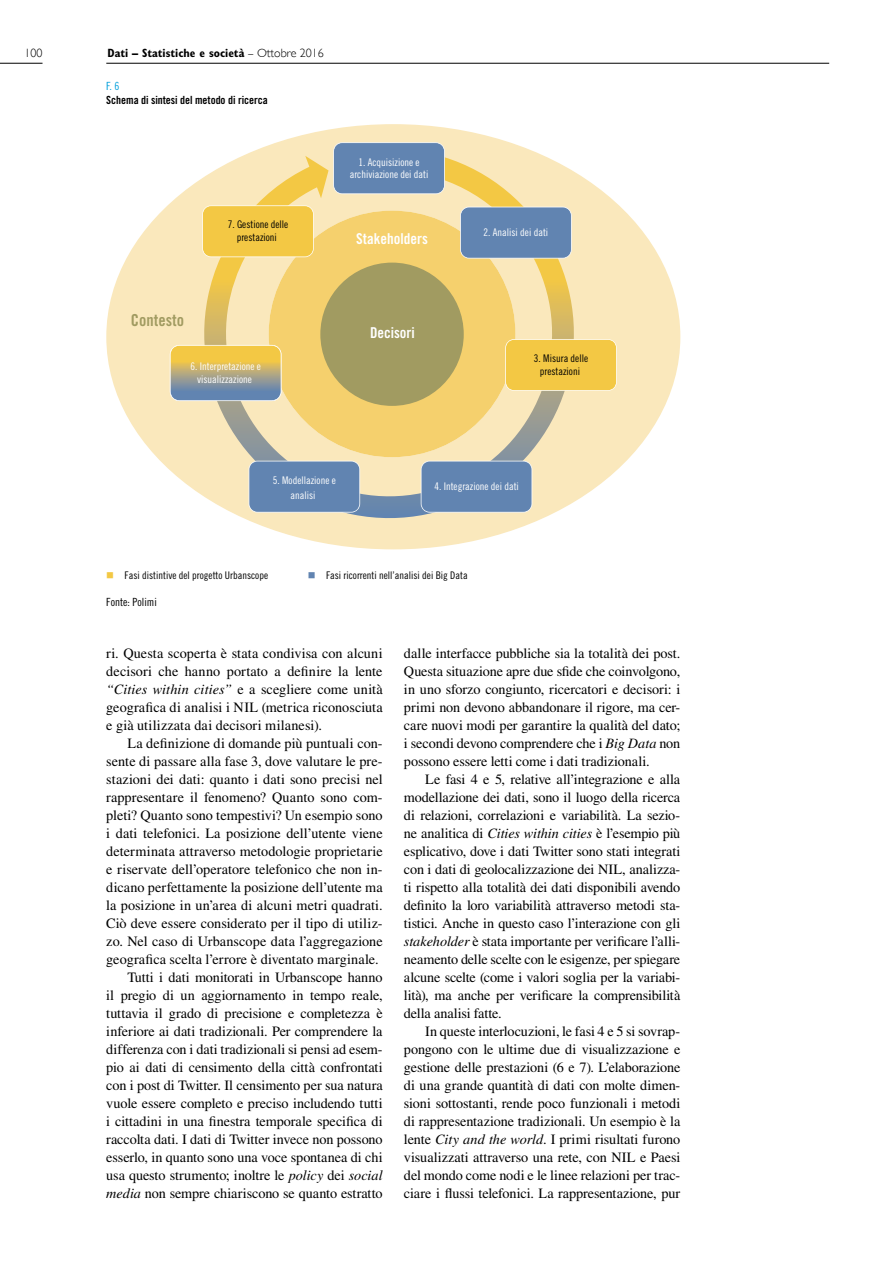
<style>
.page{position:relative;width:893px;height:1263px;background:#fff}
.page>*{position:absolute;margin:0;border:0;box-sizing:border-box;transform-origin:0 0}
.t1{font:16.5px "Trade Gothic LT Std Bd Cn 20";color:#a19b61}
.t2{font:15px "Trade Gothic LT Std Bd Cn 20";color:#fff}
.t3{font:14.25px/18px "Times LT Std";color:#000;text-align:justify}
.t4{font:700 condensed 12px "Gill Sans MT Std";color:#000}
.t5{font:300 12px "Gill Sans";color:#000}
.t6{font:11.25px "Trade Gothic LT Std Bd Cn 20";color:#000}
.t7{font:11.25px "Trade Gothic LT Std Cn 18";color:#000}
.t8{font:11.25px "Trade Gothic LT Std Cn 18";color:#009fdb}
.t9{font:10.5px/12.6px "Trade Gothic LT Std Cn 18";color:#fff;text-align:center}
.t10{font:10.5px/12.6px "Trade Gothic LT Std Cn 18";color:#000;text-align:center}
.s1{font-family:"Gill Sans";font-weight:300;font-stretch:normal}
.s2{font-style:italic}
</style>
<div class="page">
<hr style="left:106px;top:63px;width:723px;height:1px;background:#000">
<hr style="left:0;top:63px;width:43px;height:1px;background:#000">
<svg style="left:106px;top:124px;width:574px;height:425px"></svg>
<svg style="left:188px;top:152px;width:402px;height:382px;background:#e6d296"></svg>
<svg style="left:333px;top:142px;width:112px;height:52px;background:#698ab3"></svg>
<div style="left:460px;top:207px;width:112px;height:51px;background:#6184b1"></div>
<div style="left:505px;top:339px;width:112px;height:52px;background:#f3c844"></div>
<svg style="left:421px;top:461px;width:111px;height:52px;background:#6889b3"></svg>
<svg style="left:249px;top:461px;width:111px;height:52px;background:#6889b3"></svg>
<svg style="left:170px;top:345px;width:111px;height:56px;background:#b5ac7e"></svg>
<svg style="left:202px;top:205px;width:112px;height:52px;background:#f3ca4c"></svg>
<p class="t5" style="left:25px;top:46px;width:19px">100</p>
<p class="t4" style="left:108px;top:46px;width:218px">Dati – Statistiche e società <span class="s1">– Ottobre 2016</span></p>
<p class="t8" style="left:106px;top:79px;width:15px">F. 6</p>
<p class="t6" style="left:106px;top:93px;width:163px">Schema di sintesi del metodo di ricerca</p>
<p class="t1" style="left:131px;top:310px;width:55px">Contesto</p>
<p class="t10" style="left:228px;top:218px;width:62px">7. Gestione delle prestazioni</p>
<p class="t9" style="left:190px;top:360px;width:72px">6. Interpretazione e visualizzazione</p>
<p class="t9" style="left:350px;top:156px;width:80px">1. Acquisizione e archiviazione dei dati</p>
<p class="t2" style="left:356px;top:229px;width:73px">Stakeholders</p>
<p class="t2" style="left:370px;top:324px;width:46px">Decisori</p>
<p class="t9" style="left:484px;top:226px;width:66px">2. Analisi dei dati</p>
<p class="t10" style="left:534px;top:352px;width:56px">3. Misura delle prestazioni</p>
<p class="t9" style="left:273px;top:473px;width:64px;line-height:14.5px">5. Modellazione e analisi</p>
<p class="t9" style="left:434px;top:480px;width:86px">4. Integrazione dei dati</p>
<p class="t10" style="left:125px;top:569px;width:145px">Fasi distintive del progetto Urbanscope</p>
<p class="t10" style="left:326px;top:569px;width:143px">Fasi ricorrenti nell’analisi dei Big Data</p>
<p class="t7" style="left:106px;top:595px;width:52px">Fonte: Polimi</p>
<p class="t3" style="left:106px;top:644px;width:278px">ri. Questa scoperta è stata condivisa con alcuni decisori che hanno portato a definire la lente <span class="s2">“Cities within cities”</span> e a scegliere come unità geografica di analisi i NIL (metrica riconosciuta e già utilizzata dai decisori milanesi).</p>
<p class="t3" style="left:106px;top:734px;width:278px;text-align:right">La definizione di domande più puntuali con&shy;sente di passare alla fase 3, dove valutare le pre&shy;stazioni dei dati: quanto i dati sono precisi nel rappresentare il fenomeno? Quanto sono com&shy;pleti? Quanto sono tempestivi? Un esempio sono i dati telefonici. La posizione dell’utente viene determinata attraverso metodologie proprietarie e riservate dell’operatore telefonico che non in&shy;dicano perfettamente la posizione dell’utente ma la posizione in un’area di alcuni metri quadrati.<br>Ciò deve essere considerato per il tipo di utiliz&shy;zo. Nel caso di Urbanscope data l’aggregazione geografica scelta l’errore è diventato marginale.<br>Tutti i dati monitorati in Urbanscope hanno<br>il pregio di un aggiornamento in tempo reale, tuttavia il grado di precisione e completezza è inferiore ai dati tradizionali. Per comprendere la differenza con i dati tradizionali si pensi ad esem&shy;pio ai dati di censimento della città confrontati con i post di Twitter. Il censimento per sua natura vuole essere completo e preciso includendo tutti i cittadini in una finestra temporale specifica di raccolta dati. I dati di Twitter invece non possono esserlo, in quanto sono una voce spontanea di chi usa questo strumento; inoltre le <span class="s2">policy</span> dei <span class="s2">social media</span> non sempre chiariscono se quanto estratto</p>
<p class="t3" style="left:404px;top:644px;width:278px">dalle interfacce pubbliche sia la totalità dei post.<br>Questa situazione apre due sfide che coinvolgono, in uno sforzo congiunto, ricercatori e decisori: i primi non devono abbandonare il rigore, ma cer&shy;care nuovi modi per garantire la qualità del dato; i secondi devono comprendere che i <span class="s2">Big Data</span> non possono essere letti come i dati tradizionali.</p>
<p class="t3" style="left:404px;top:770px;width:278px;text-indent:21px">Le fasi 4 e 5, relative all’integrazione e alla modellazione dei dati, sono il luogo della ricerca di relazioni, correlazioni e variabilità. La sezio&shy;ne analitica di <span class="s2">Cities within cities</span> è l’esempio più esplicativo, dove i dati Twitter sono stati integrati con i dati di geolocalizzazione dei NIL, analizza&shy;ti rispetto alla totalità dei dati disponibili avendo definito la loro variabilità attraverso metodi sta&shy;tistici. Anche in questo caso l’interazione con gli <span class="s2">stakeholder</span> è stata importante per verificare l’alli&shy;neamento delle scelte con le esigenze, per spiegare alcune scelte (come i valori soglia per la variabi&shy;lità), ma anche per verificare la comprensibilità della analisi fatte.</p>
<p class="t3" style="left:404px;top:1022px;width:278px;text-indent:21px">In queste interlocuzioni, le fasi 4 e 5 si sovrap&shy;pongono con le ultime due di visualizzazione e gestione delle prestazioni (6 e 7). L’elaborazione di una grande quantità di dati con molte dimen&shy;sioni sottostanti, rende poco funzionali i metodi di rappresentazione tradizionali. Un esempio è la lente <span class="s2">City and the world</span>. I primi risultati furono visualizzati attraverso una rete, con NIL e Paesi del mondo come nodi e le linee relazioni per trac&shy;ciare i flussi telefonici. La rappresentazione, pur</p>
</div>
